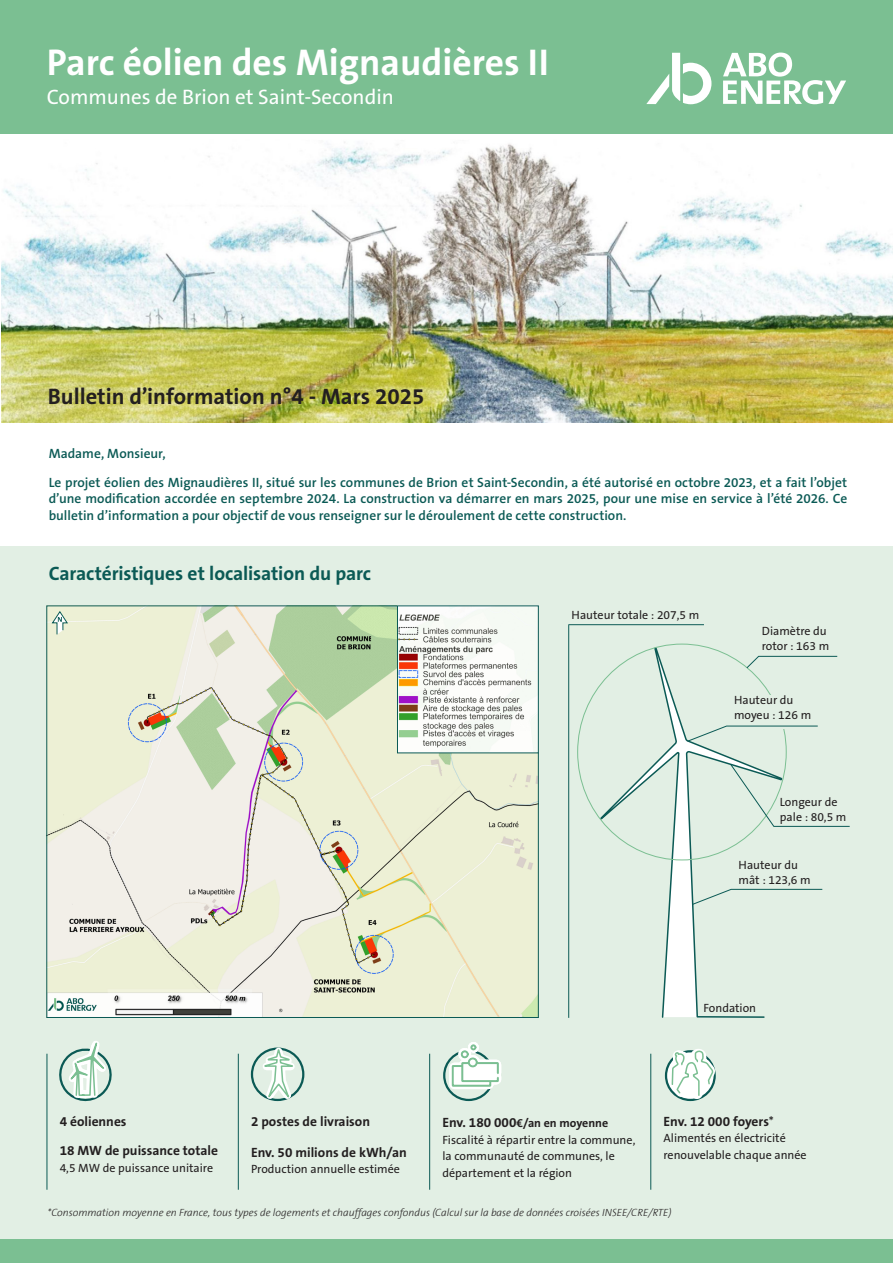
<style>
.page{position:relative;width:893px;height:1263px;background:#fff}
.page>*{position:absolute;margin:0;border:0;box-sizing:border-box;transform-origin:0 0}
.t1{font:700 37.5px "The Sans B W7";color:#fff}
.t2{font:700 22.5px "The Sans B W7";color:#231f20}
.t3{font:21px "The Sans B W5 Plain";color:#fff}
.t4{font:700 19.5px "The Sans B W7";letter-spacing:-.01em;color:#0b5a55}
.t5{font:600 13.5px/16.5px "The Sans B W6";letter-spacing:.005em;color:#0b5a55;text-align:justify}
.t6{font:700 13.5px "The Sans B W7";color:#231f20}
.t7{font:12px/15px "The Sans B W5 Plain";color:#231f20}
.t8{font:700 12px "The Sans B W7";color:#231f20}
.t9{font:italic 300 10.5px "The Sans B3";color:#231f20}
.s1{font-size:13.5px}
.s2{font-family:"The Sans B W5 Plain";font-weight:400}
</style>
<div class="page">
<img style="left:1px;top:142px;width:892px;height:280px">
<div style="left:0;top:546px;width:893px;height:717px;background:#e2efe4"></div>
<div style="left:0;top:0;width:893px;height:134px;background:#7bbf92"></div>
<svg style="left:646px;top:53px;width:65px;height:51px"></svg>
<svg style="left:723px;top:53px;width:123px;height:51px"></svg>
<div style="left:0;top:1240px;width:893px;height:23px;background:#7bbf92"></div>
<hr style="left:47px;top:1054px;width:1px;height:136px;background:#0b5a55">
<hr style="left:238px;top:1054px;width:1px;height:136px;background:#0b5a55">
<hr style="left:429px;top:1054px;width:1px;height:136px;background:#0b5a55">
<hr style="left:650px;top:1054px;width:1px;height:136px;background:#0b5a55">
<img style="left:48px;top:607px;width:489px;height:409px">
<hr style="left:568px;top:624px;width:136px;height:1px;background:#0b5a55">
<svg style="left:665px;top:1049px;width:53px;height:191px"></svg>
<div style="left:443px;top:1050px;width:51px;height:51px;border:2px solid #0b5a55;border-radius:50%"></div>
<svg style="left:449px;top:1062px;width:5px;height:27px"></svg>
<svg style="left:452px;top:1065px;width:2px;height:21px"></svg>
<svg style="left:454px;top:1042px;width:48px;height:48px"></svg>
<div style="left:461px;top:1051px;width:7px;height:7px;border:2px solid #7bbf92;border-radius:50%"></div>
<svg style="left:468px;top:1057px;width:10px;height:10px"></svg>
<div style="left:469px;top:1059px;width:7px;height:7px;background:#fff;border-radius:50%"></div>
<div style="left:468px;top:1058px;width:9px;height:9px;border:2px solid #7bbf92;border-radius:50%"></div>
<div style="left:251px;top:1047px;width:53px;height:54px;border:2px solid #0b5a55;border-radius:50%"></div>
<svg style="left:257px;top:991px;width:41px;height:111px"></svg>
<svg style="left:600px;top:648px;width:184px;height:370px"></svg>
<svg style="left:746px;top:656px;width:92px;height:13px"></svg>
<div style="left:734px;top:695px;width:80px;height:34px;background:#e2efe4"></div>
<svg style="left:687px;top:725px;width:131px;height:17px"></svg>
<div style="left:780px;top:797px;width:80px;height:31px;background:#e2efe4"></div>
<svg style="left:730px;top:763px;width:120px;height:64px"></svg>
<div style="left:739px;top:860px;width:80px;height:33px;background:#e2efe4"></div>
<svg style="left:691px;top:888px;width:132px;height:17px"></svg>
<div style="left:703px;top:1003px;width:53px;height:9px;background:#e2efe4"></div>
<hr style="left:568px;top:625px;width:1px;height:393px;background:#0b5a55">
<img style="left:399px;top:607px;width:138px;height:144px">
<div style="left:397px;top:605px;width:142px;height:148px;border:1px solid #0b5a55"></div>
<svg style="left:51px;top:605px;width:66px;height:497px"></svg>
<p class="t1" style="left:47px;top:38px;width:504px">Parc éolien des Mignaudières II</p>
<p class="t3" style="left:47px;top:83px;width:349px">Communes de Brion et Saint-Secondin</p>
<p class="t2" style="left:48px;top:381px;width:378px">Bulletin d’information n°4 - Mars 2025</p>
<p class="t5" style="left:49px;top:445px;width:119px">Madame, Monsieur,</p>
<p class="t5" style="left:49px;top:474px;width:800px">Le projet éolien des Mignaudières II, situé sur les communes de Brion et Saint-Secondin, a été autorisé en octobre 2023, et a fait l’objet d’une modification accordée en septembre 2024. La construction va démarrer en mars 2025, pour une mise en service à l’été 2026. Ce bulletin d’information a pour objectif de vous renseigner sur le déroulement de cette construction.</p>
<p class="t4" style="left:49px;top:561px;width:324px">Caractéristiques et localisation du parc</p>
<p class="t7" style="left:572px;top:607px;width:129px">Hauteur totale : 207,5 m</p>
<p class="t7" style="left:762px;top:624px;width:69px">Diamètre du rotor : 163 m</p>
<p class="t7" style="left:734px;top:693px;width:79px">Hauteur du moyeu : 126 m</p>
<p class="t7" style="left:780px;top:794px;width:68px">Longeur de pale : 80,5 m</p>
<p class="t7" style="left:739px;top:857px;width:74px">Hauteur du mât : 123,6 m</p>
<p class="t7" style="left:703px;top:1000px;width:54px">Fondation</p>
<p class="t6" style="left:60px;top:1113px;width:68px">4 éoliennes</p>
<p class="t6" style="left:60px;top:1142px;width:160px">18 MW de puissance totale</p>
<p class="t7" style="left:60px;top:1160px;width:155px">4,5 MW de puissance unitaire</p>
<p class="t6" style="left:251px;top:1113px;width:121px">2 postes de livraison</p>
<p class="t6" style="left:251px;top:1143px;width:157px">Env. 50 milions de kWh/an</p>
<p class="t7" style="left:251px;top:1162px;width:150px">Production annuelle estimée</p>
<p class="t8" style="left:442px;top:1116px;width:167px"><span class="s1">Env. 180 000</span>€/an en moyenne</p>
<p class="t7" style="left:442px;top:1132px;width:194px;line-height:16.5px">Fiscalité à répartir entre la commune, la communauté de communes, le département et la région</p>
<p class="t6" style="left:663px;top:1113px;width:112px">Env. 12 000 foyers<span class="s2">*</span></p>
<p class="t7" style="left:663px;top:1130px;width:145px;line-height:16.5px">Alimentés en électricité renouvelable chaque année</p>
<p class="t9" style="left:48px;top:1207px;width:625px">*Consommation moyenne en France, tous types de logements et chauffages confondus (Calcul sur la base de données croisées INSEE/CRE/RTE)</p>
</div>
